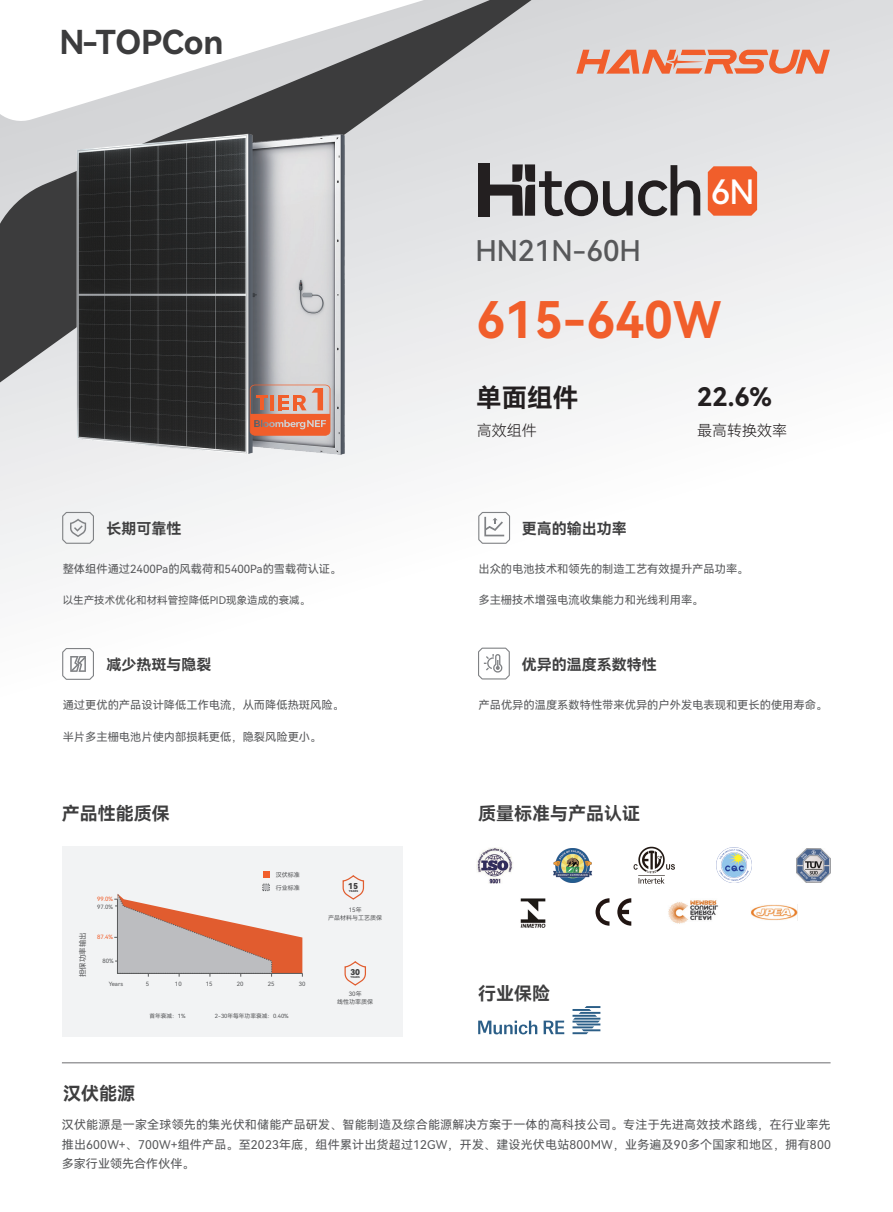
<style>
.page{position:relative;width:893px;height:1212px;background:#fff}
.page>*{position:absolute;margin:0;border:0;box-sizing:border-box;transform-origin:0 0}
.t1{font:66.15px "Harmony OS Sans SC Medium";letter-spacing:-.035em;color:#231f20}
.t2{font:50.4px "Harmony OS Sans SC Bold";color:#f15e2b;scale:.95 1}
.t3{font:33px "Harmony OS Sans SC Bold";letter-spacing:-.01em;color:#3c3c3d}
.t4{font:28.5px "Harmony OS Sans SC Medium";color:#57585a}
.t5{font:25.5px "Harmony OS Sans SC Bold";color:#231f20}
.t6{font:18px "Harmony OS Sans SC Bold";color:#3e3e3f}
.t7{font:15px "Harmony OS Sans SC Bold";color:#3e3e3f}
.t8{font:15px "Harmony OS Sans SC Light";color:#231f20}
.t9{font:12px/19.5px "Harmony OS Sans SC";letter-spacing:.015em;color:#57585a;text-align:justify}
.t10{font:11.25px "Harmony OS Sans SC";color:#57585a}
.t11{font:10.5px "Harmony OS Sans SC";color:#57585a}
.t12{font:8.1px "Harmony OS Sans SC Black";color:#3e3e3f}
.t13{font:7.5px "Harmony OS Sans SC";color:#57585a}
.t14{font:6px/8.1px "Harmony OS Sans SC";color:#57585a;text-align:center}
.t15{font:5.85px "Harmony OS Sans SC";letter-spacing:.005em;color:#57585a}
.t16{font:5.85px "Harmony OS Sans SC";color:#f15e2b}
.t17{font:5.7px "Harmony OS Sans SC";color:#57585a}
.t18{font:2.7px "Harmony OS Sans SC Black";color:#3e3e3f}
</style>
<div class="page">
<div style="left:0;top:0;width:893px;height:1212px;background:linear-gradient(to bottom,#e5e6e7,#fff)"></div>
<svg style="left:0;top:0;width:588px;height:391px;background:#cacbcc"></svg>
<svg style="left:0;top:0;width:424px;height:123px"></svg>
<svg style="left:576px;top:50px;width:254px;height:24px;background:#e69c82"></svg>
<div style="left:478px;top:163px;width:11px;height:54px;background:#231f20"></div>
<div style="left:708px;top:166px;width:49px;height:50px;background:#f15e2b"></div>
<svg style="left:489px;top:164px;width:46px;height:52px;background:#7e7c7e"></svg>
<svg style="left:477px;top:511px;width:34px;height:34px"></svg>
<svg style="left:61px;top:511px;width:34px;height:34px"></svg>
<svg style="left:61px;top:647px;width:34px;height:34px"></svg>
<svg style="left:477px;top:647px;width:34px;height:33px"></svg>
<hr style="left:62px;top:1062px;width:769px;height:1px;background:#6c6d70">
<svg style="left:478px;top:1006px;width:122px;height:28px"></svg>
<div style="left:62px;top:846px;width:340px;height:191px;background:#f2f3f4"></div>
<div style="left:263px;top:884px;width:7px;height:7px;background:#bcbdc0;border:1px dashed #595b5c"></div>
<div style="left:263px;top:871px;width:6px;height:7px;background:#f15e2b"></div>
<svg style="left:114px;top:894px;width:189px;height:83px"></svg>
<svg style="left:342px;top:875px;width:23px;height:25px"></svg>
<svg style="left:344px;top:961px;width:22px;height:25px"></svg>
<img style="left:796px;top:848px;width:35px;height:34px">
<img style="left:477px;top:847px;width:36px;height:36px">
<svg style="left:596px;top:898px;width:13px;height:28px"></svg>
<svg style="left:617px;top:898px;width:14px;height:28px"></svg>
<img style="left:750px;top:904px;width:48px;height:17px">
<img style="left:553px;top:848px;width:43px;height:34px">
<img style="left:520px;top:898px;width:27px;height:31px">
<img style="left:664px;top:894px;width:60px;height:35px">
<svg style="left:633px;top:847px;width:42px;height:37px"></svg>
<img style="left:716px;top:848px;width:35px;height:34px">
<img style="left:59px;top:125px;width:291px;height:345px">
<svg style="left:250px;top:385px;width:80px;height:51px;background:#d4886f"></svg>
<h3 class="t3" style="left:59px;top:19px;width:165px">N-TOPCon</h3>
<h3 class="t7" style="left:107px;top:518px;width:76px">长期可靠性</h3>
<p class="t10" style="left:63px;top:561px;width:280px">整体组件通过2400Pa的风载荷和5400Pa的雪载荷认证。</p>
<p class="t11" style="left:63px;top:592px;width:249px">以生产技术优化和材料管控降低PID现象造成的衰减。</p>
<h3 class="t7" style="left:107px;top:654px;width:107px">减少热斑与隐裂</h3>
<p class="t10" style="left:63px;top:697px;width:283px">通过更优的产品设计降低工作电流，从而降低热斑风险。</p>
<p class="t10" style="left:63px;top:729px;width:260px">半片多主栅电池片使内部损耗更低，隐裂风险更小。</p>
<h1 class="t1" style="left:538px;top:146px;width:217px">touch <sup>6N</sup></h1>
<h3 class="t4" style="left:475px;top:231px;width:167px">HN21N-60H</h3>
<h2 class="t2" style="left:476px;top:284px;width:259px">615-640W</h2>
<h3 class="t5" style="left:476px;top:380px;width:103px">单面组件</h3>
<h3 class="t5" style="left:697px;top:379px;width:76px">22.6%</h3>
<h3 class="t8" style="left:477px;top:420px;width:61px">高效组件</h3>
<h3 class="t8" style="left:697px;top:420px;width:91px">最高转换效率</h3>
<h3 class="t7" style="left:522px;top:518px;width:106px">更高的输出功率</h3>
<p class="t10" style="left:478px;top:561px;width:271px">出众的电池技术和领先的制造工艺有效提升产品功率。</p>
<p class="t10" style="left:478px;top:592px;width:226px">多主栅技术增强电流收集能力和光线利用率。</p>
<h3 class="t7" style="left:522px;top:654px;width:136px">优异的温度系数特性</h3>
<p class="t10" style="left:478px;top:697px;width:350px">产品优异的温度系数特性带来优异的户外发电表现和更长的使用寿命。</p>
<h3 class="t6" style="left:62px;top:801px;width:109px">产品性能质保</h3>
<h3 class="t6" style="left:478px;top:801px;width:163px">质量标准与产品认证</h3>
<p class="t16" style="left:97px;top:895px;width:17px">99.0%</p>
<p class="t14" style="left:276px;top:868px;width:26px;line-height:12.9px;text-align:left">汉伏标准行业标准</p>
<p class="t12" style="left:348px;top:880px;width:12px">15</p>
<p class="t18" style="left:349px;top:889px;width:11px">YEARS</p>
<p class="t13" style="left:78px;top:977px;width:46px;rotate:-90deg">担保功率输出</p>
<p class="t15" style="left:97px;top:902px;width:17px">97.0%</p>
<p class="t14" style="left:328px;top:905px;width:55px">15年<br>产品材料与工艺质保</p>
<p class="t16" style="left:97px;top:933px;width:17px">87.4%</p>
<p class="t15" style="left:103px;top:957px;width:13px">80%</p>
<p class="t15" style="left:109px;top:979px;width:16px">Years</p>
<p class="t15" style="left:146px;top:979px;width:5px">5</p>
<p class="t15" style="left:175px;top:979px;width:8px">10</p>
<p class="t15" style="left:206px;top:979px;width:8px">15</p>
<p class="t15" style="left:237px;top:979px;width:8px">20</p>
<p class="t15" style="left:268px;top:979px;width:8px">25</p>
<p class="t15" style="left:299px;top:979px;width:8px">30</p>
<p class="t17" style="left:149px;top:1012px;width:38px">首年衰减：1%</p>
<p class="t17" style="left:215px;top:1012px;width:75px">2-30年每年功率衰减：0.40%</p>
<p class="t12" style="left:350px;top:966px;width:11px">30</p>
<p class="t18" style="left:351px;top:975px;width:11px">YEARS</p>
<p class="t14" style="left:337px;top:990px;width:37px">30年<br>线性功率质保</p>
<h3 class="t6" style="left:478px;top:981px;width:73px">行业保险</h3>
<h3 class="t6" style="left:63px;top:1081px;width:74px">汉伏能源</h3>
<p class="t9" style="left:62px;top:1115px;width:770px">汉伏能源是一家全球领先的集光伏和储能产品研发、智能制造及综合能源解决方案于一体的高科技公司。专注于先进高效技术路线，在行业率先推出600W+、700W+组件产品。至2023年底，组件累计出货超过12GW，开发、建设光伏电站800MW，业务遍及90多个国家和地区，拥有800多家行业领先合作伙伴。</p>
</div>
